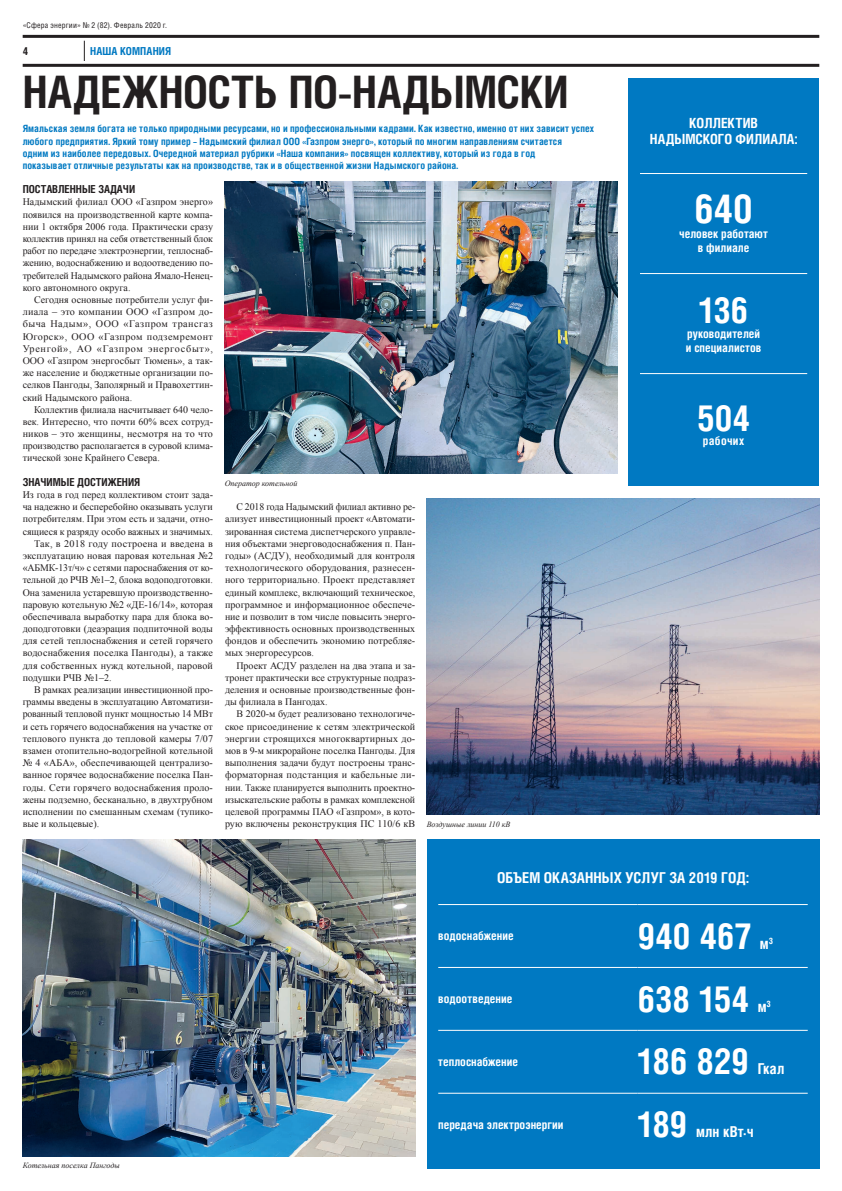
<style>
.page{position:relative;width:842px;height:1191px;background:#fff}
.page>*{position:absolute;margin:0;border:0;box-sizing:border-box;transform-origin:0 0}
.t1{font:700 44.8px "Helios Cond";color:#231f20}
.t2{font:700 40px "Helios Cond";color:#fff}
.t3{font:700 36px "Helios Cond";letter-spacing:-.02em;color:#fff}
.t4{font:700 15px "Helios Cond";color:#fff}
.t5{font:700 14px/16px "Helios Cond";letter-spacing:.005em;color:#fff;text-align:center}
.t6{font:700 12px/14.4px "Helios Cond";color:#fff;text-align:center}
.t7{font:700 12px "Helios Cond";letter-spacing:.03em;color:#fff}
.t8{font:700 11px "Helios Cond";color:#231f20}
.t9{font:700 11px "Helios Cond";letter-spacing:.02em;color:#0079c2}
.t10{font:10px/12.2px "Times New Roman";color:#231f20;text-align:justify}
.t11{font:700 10px/12.2px "Helios Cond";letter-spacing:.01em;color:#0079c2}
.t12{font:10px "Times New Roman";letter-spacing:.02em;color:#231f20}
.t13{font:italic 8px "Times New Roman";color:#231f20}
.t14{font:8px "Helios Cond";letter-spacing:.02em;color:#231f20}
</style>
<div class="page">
<svg style="left:84px;top:41px;width:1px;height:20px"></svg>
<hr style="left:23px;top:64px;width:796px;height:3px;background:#231f20">
<hr style="left:23px;top:35px;width:796px;height:3px;background:#231f20">
<img style="left:225px;top:181px;width:392px;height:292px">
<img style="left:427px;top:498px;width:392px;height:317px">
<div style="left:629px;top:78px;width:190px;height:408px;background:#0079c2"></div>
<hr style="left:640px;top:173px;width:167px;height:1px;background:#fff">
<hr style="left:640px;top:273px;width:167px;height:1px;background:#fff">
<hr style="left:640px;top:373px;width:167px;height:1px;background:#fff">
<div style="left:427px;top:839px;width:392px;height:329px;background:#0079c2"></div>
<hr style="left:438px;top:904px;width:200px;height:1px;background:#fff">
<hr style="left:638px;top:904px;width:170px;height:1px;background:#fff">
<hr style="left:438px;top:967px;width:200px;height:1px;background:#fff">
<hr style="left:638px;top:967px;width:170px;height:1px;background:#fff">
<hr style="left:438px;top:1030px;width:200px;height:1px;background:#fff">
<hr style="left:638px;top:1030px;width:170px;height:1px;background:#fff">
<hr style="left:438px;top:1093px;width:200px;height:1px;background:#fff">
<hr style="left:638px;top:1093px;width:170px;height:1px;background:#fff">
<img style="left:23px;top:839px;width:392px;height:317px">
<p class="t14" style="left:23px;top:21px;width:146px">«Сфера энергии» № 2 (82). Февраль 2020 г.</p>
<p class="t8" style="left:23px;top:44px;width:7px">4</p>
<p class="t9" style="left:90px;top:44px;width:83px">НАША КОМПАНИЯ</p>
<h1 class="t1" style="left:23px;top:65px;width:547px">НАДЕЖНОСТЬ ПО-НАДЫМСКИ</h1>
<p class="t11" style="left:23px;top:122px;width:573px">Ямальская земля богата не только природными ресурсами, но и профессиональными кадрами. Как известно, именно от них зависит успех любого предприятия. Яркий тому пример – Надымский филиал ООО «Газпром энерго», который по многим направлениям считается<br>одним из наиболее передовых. Очередной материал рубрики «Наша компания» посвящен коллективу, который из года в год<br>показывает отличные результаты как на производстве, так и в общественной жизни Надымского района.</p>
<p class="t8" style="left:23px;top:183px;width:114px">ПОСТАВЛЕННЫЕ ЗАДАЧИ</p>
<p class="t10" style="left:23px;top:196px;width:192px">Надымский филиал ООО «Газпром энерго» появился на производственной карте компа&shy;нии 1 октября 2006 года. Практически сразу коллектив принял на себя ответственный блок работ по передаче электроэнергии, теплоснаб&shy;жению, водоснабжению и водоотведению по&shy;требителей Надымского района Ямало-Ненец&shy;кого автономного округа.</p>
<p class="t10" style="left:23px;top:293px;width:192px;text-indent:11px">Сегодня основные потребители услуг фи&shy;лиала – это компании ООО «Газпром до&shy;быча Надым», ООО «Газпром трансгаз Югорск», ООО «Газпром подземремонт Уренгой», АО «Газпром энергосбыт», ООО «Газпром энергосбыт Тюмень», а так&shy;же население и бюджетные организации по&shy;селков Пангоды, Заполярный и Правохеттин&shy;ский Надымского района.</p>
<p class="t10" style="left:23px;top:403px;width:192px;text-indent:11px">Коллектив филиала насчитывает 640 чело&shy;век. Интересно, что почти 60% всех сотруд&shy;ников – это женщины, несмотря на то что производство располагается в суровой клима&shy;тической зоне Крайнего Севера.</p>
<p class="t8" style="left:23px;top:475px;width:119px">ЗНАЧИМЫЕ ДОСТИЖЕНИЯ</p>
<p class="t10" style="left:23px;top:488px;width:192px">Из года в год перед коллективом стоит зада-</p>
<p class="t10" style="left:23px;top:500px;width:192px">ча надежно и бесперебойно оказывать услуги</p>
<p class="t10" style="left:23px;top:513px;width:192px">потребителям. При этом есть и задачи, отно-</p>
<p class="t10" style="left:23px;top:525px;width:192px">сящиеся к разряду особо важных и значимых.</p>
<p class="t12" style="left:34px;top:536px;width:180px">Так, в 2018 году построена и введена в</p>
<p class="t10" style="left:23px;top:549px;width:192px">эксплуатацию новая паровая котельная №2</p>
<p class="t10" style="left:23px;top:561px;width:192px">«АБМК-13т/ч» с сетями пароснабжения от ко-</p>
<p class="t10" style="left:23px;top:573px;width:192px">тельной до РЧВ №1–2, блока водоподготовки.</p>
<p class="t10" style="left:23px;top:586px;width:192px">Она заменила устаревшую производственно-</p>
<p class="t10" style="left:23px;top:598px;width:192px">паровую котельную №2 «ДЕ-16/14», которая</p>
<p class="t10" style="left:23px;top:610px;width:192px">обеспечивала выработку пара для блока во-</p>
<p class="t10" style="left:23px;top:622px;width:192px">доподготовки (деаэрация подпиточной воды</p>
<p class="t10" style="left:23px;top:634px;width:192px">для сетей теплоснабжения и сетей горячего</p>
<p class="t10" style="left:23px;top:647px;width:192px">водоснабжения поселка Пангоды), а также</p>
<p class="t10" style="left:23px;top:659px;width:192px">для собственных нужд котельной, паровой</p>
<p class="t10" style="left:23px;top:671px;width:90px">подушки РЧВ №1–2.</p>
<p class="t10" style="left:34px;top:683px;width:180px">В рамках реализации инвестиционной про-</p>
<p class="t10" style="left:23px;top:695px;width:192px">граммы введены в эксплуатацию Автоматизи-</p>
<p class="t10" style="left:23px;top:708px;width:192px">рованный тепловой пункт мощностью 14 МВт</p>
<p class="t10" style="left:23px;top:720px;width:192px">и сеть горячего водоснабжения на участке от</p>
<p class="t10" style="left:23px;top:732px;width:192px">теплового пункта до тепловой камеры 7/07</p>
<p class="t10" style="left:23px;top:744px;width:192px">взамен отопительно-водогрейной котельной</p>
<p class="t10" style="left:23px;top:756px;width:192px">№ 4 «АБА», обеспечивающей централизо-</p>
<p class="t10" style="left:23px;top:768px;width:192px">ванное горячее водоснабжение поселка Пан-</p>
<p class="t10" style="left:23px;top:781px;width:192px">годы. Сети горячего водоснабжения проло-</p>
<p class="t10" style="left:23px;top:793px;width:192px">жены подземно, бесканально, в двухтрубном</p>
<p class="t10" style="left:23px;top:805px;width:192px">исполнении по смешанным схемам (тупико-</p>
<p class="t10" style="left:23px;top:817px;width:78px">вые и кольцевые).</p>
<p class="t13" style="left:225px;top:477px;width:74px">Оператор котельной</p>
<p class="t10" style="left:225px;top:500px;width:192px;text-indent:11px">С 2018 года Надымский филиал активно ре&shy;ализует инвестиционный проект «Автомати&shy;зированная система диспетчерского управле&shy;ния объектами энерговодоснабжения п. Пан&shy;годы» (АСДУ), необходимый для контроля технологического оборудования, разнесен&shy;ного территориально. Проект представляет единый комплекс, включающий техническое, программное и информационное обеспече&shy;ние и позволит в том числе повысить энерго&shy;эффективность основных производственных фондов и обеспечить экономию потребляе&shy;мых энергоресурсов.</p>
<p class="t10" style="left:225px;top:659px;width:192px;text-indent:11px">Проект АСДУ разделен на два этапа и за&shy;тронет практически все структурные подраз&shy;деления и основные производственные фон&shy;ды филиала в Пангодах.</p>
<p class="t10" style="left:225px;top:708px;width:192px;text-indent:11px">В 2020-м будет реализовано технологиче&shy;ское присоединение к сетям электрической энергии строящихся многоквартирных до&shy;мов в 9-м микрорайоне поселка Пангоды. Для выполнения задачи будут построены транс&shy;форматорная подстанция и кабельные ли&shy;нии. Также планируется выполнить проектно&shy;изыскательские работы в рамках комплексной целевой программы ПАО «Газпром», в кото&shy;рую включены реконструкция ПС 110/6 кВ</p>
<p class="t13" style="left:427px;top:819px;width:85px">Воздушные линии 110 кВ</p>
<h3 class="t5" style="left:650px;top:115px;width:149px">КОЛЛЕКТИВ<br>НАДЫМСКОГО ФИЛИАЛА:</h3>
<h2 class="t2" style="left:694px;top:185px;width:60px">640</h2>
<p class="t6" style="left:679px;top:226px;width:90px">человек работают в филиале</p>
<h3 class="t3" style="left:699px;top:289px;width:51px">136</h3>
<p class="t6" style="left:686px;top:326px;width:77px;text-align:left">руководителей и специалистов</p>
<h3 class="t3" style="left:697px;top:396px;width:54px">504</h3>
<p class="t7" style="left:703px;top:433px;width:43px">рабочих</p>
<h3 class="t4" style="left:497px;top:868px;width:253px">ОБЪЕМ ОКАЗАННЫХ УСЛУГ ЗА 2019 ГОД:</h3>
<p class="t6" style="left:438px;top:928px;width:77px">водоснабжение</p>
<h3 class="t3" style="left:638px;top:914px;width:115px">940 467</h3>
<h3 class="t4" style="left:760px;top:934px;width:15px">м<sup>3</sup></h3>
<p class="t6" style="left:438px;top:991px;width:76px">водоотведение</p>
<h3 class="t3" style="left:638px;top:977px;width:113px">638 154</h3>
<h3 class="t4" style="left:758px;top:997px;width:15px">м<sup>3</sup></h3>
<p class="t6" style="left:438px;top:1054px;width:81px">теплоснабжение</p>
<h3 class="t3" style="left:638px;top:1040px;width:113px">186 829</h3>
<h3 class="t4" style="left:758px;top:1060px;width:28px">Гкал</h3>
<p class="t13" style="left:23px;top:1160px;width:99px">Котельная поселка Пангоды</p>
<p class="t6" style="left:438px;top:1117px;width:127px">передача электроэнергии</p>
<h3 class="t3" style="left:638px;top:1103px;width:51px">189</h3>
<h3 class="t4" style="left:696px;top:1123px;width:59px">млн кВт·ч</h3>
</div>
